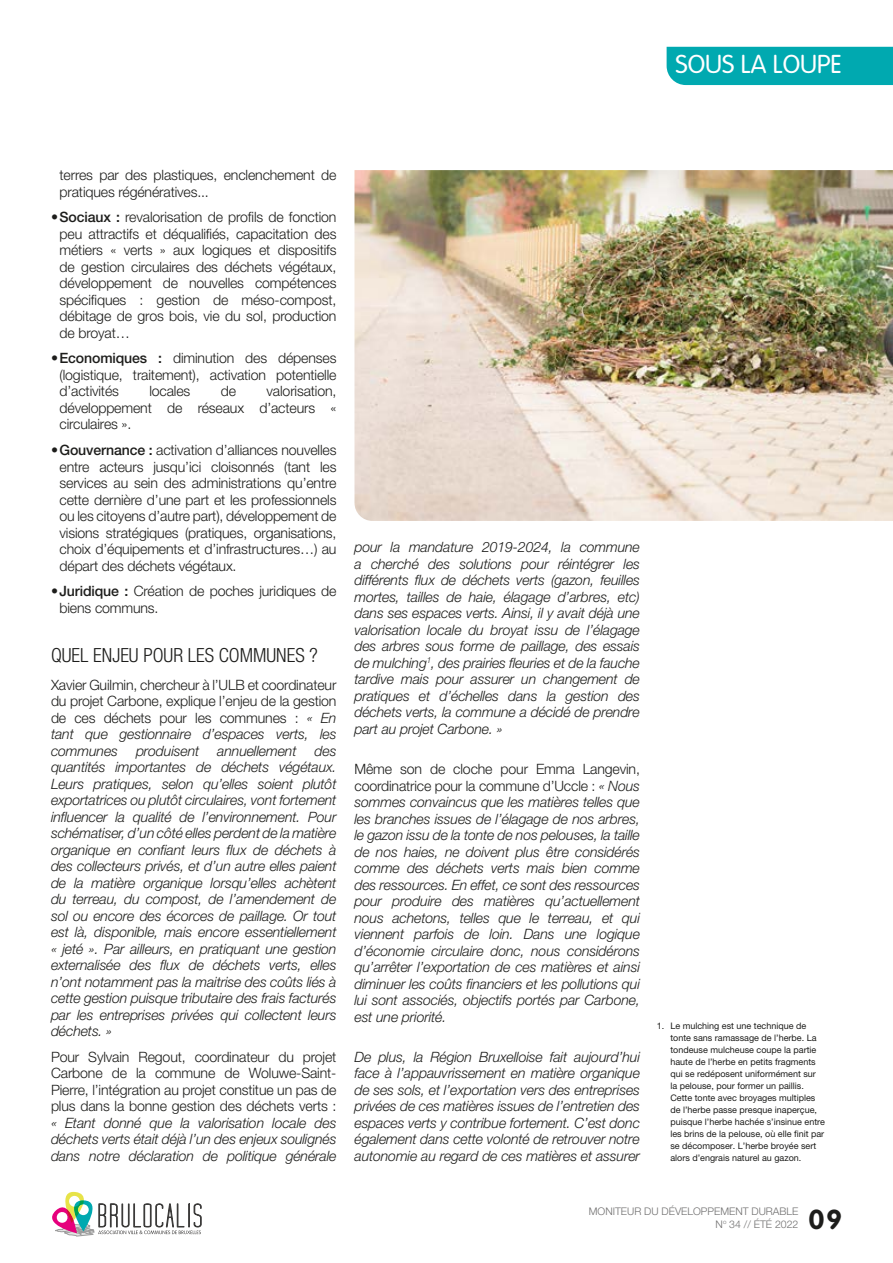
<style>
.page{position:relative;width:893px;height:1263px;background:#fff}
.page>*{position:absolute;margin:0;border:0;box-sizing:border-box;transform-origin:0 0}
.t1{font:700 27px "VAG Rounded";color:#1d1d1b}
.t2{font:300 25.5px "VAG Rounded";color:#fff}
.Article_Intertitre_1{font:300 condensed 19.5px "Helvetica Neue LT Pro";color:#1d1d1b}
.Article_Texte{font:italic 300 14.25px/16.5px "Helvetica Neue LT Pro";letter-spacing:-.01em;color:#1d1d1b;text-align:justify}
.Article_Texte-2{font:300 14.25px/16.5px "Helvetica Neue LT Pro";letter-spacing:-.01em;color:#1d1d1b;text-align:justify}
.t3{font:300 10.5px/12.6px "Helvetica Neue LT Pro";color:#706f6f;text-align:right}
.t4{font:9px/12px "Helvetica Neue LT Pro";color:#1d1d1b}
.s1{font-weight:500}
.s2{font-style:italic}
.s3{font-style:normal}
</style>
<div class="page">
<img style="left:354px;top:170px;width:539px;height:351px">
<svg style="left:52px;top:1192px;width:150px;height:44px"></svg>
<div style="left:667px;top:47px;width:226px;height:38px;background:#00a9b0"></div>
<h2 class="t2" style="left:675px;top:50px;width:168px">SOUS LA LOUPE</h2>
<p class="Article_Texte-2" style="left:60px;top:167px;width:278px">terres par des plastiques, enclenchement de pratiques régénératives...</p>
<p class="Article_Texte-2" style="left:60px;top:209px;width:278px;text-indent:-9px"><span class="s1">•Sociaux :</span> revalorisation de profils de fonction peu attractifs et déqualifiés, capacitation des métiers « verts » aux logiques et dispositifs de gestion circulaires des déchets végétaux, développement de nouvelles compétences spécifiques : gestion de méso-compost, débitage de gros bois, vie du sol, production de broyat…</p>
<p class="Article_Texte-2" style="left:60px;top:350px;width:278px;text-indent:-9px"><span class="s1">•Economiques :</span> diminution des dépenses (logistique, traitement), activation potentielle d’activités</p>
<p class="Article_Texte-2" style="left:60px;top:383px;width:278px;text-indent:207px">valorisation, développement de réseaux d’acteurs « circulaires ».</p>
<p class="Article_Texte-2" style="left:60px;top:441px;width:278px;text-indent:-9px"><span class="s1">•Gouvernance :</span> activation d’alliances nouvelles entre acteurs jusqu’ici cloisonnés (tant les services au sein des administrations qu’entre cette dernière d’une part et les professionnels ou les citoyens d’autre part), développement de visions stratégiques (pratiques, organisations, choix d’équipements et d’infrastructures…) au départ des déchets végétaux.</p>
<p class="Article_Texte-2" style="left:60px;top:582px;width:278px;text-indent:-9px"><span class="s1">•Juridique :</span> Création de poches juridiques de biens communs.</p>
<p class="Article_Intertitre_1" style="left:51px;top:644px;width:268px">QUEL ENJEU POUR LES COMMUNES ?</p>
<p class="Article_Texte-2" style="left:51px;top:676px;width:287px">Xavier Guilmin, chercheur à l’ULB et coordinateur du projet Carbone, explique l’enjeu de la gestion de ces déchets pour les communes : <span class="s2">« En tant que gestionnaire d’espaces verts, les communes</span></p>
<p class="Article_Texte-2" style="left:149px;top:383px;width:42px">locales</p>
<p class="Article_Texte-2" style="left:221px;top:383px;width:17px">de</p>
<p class="Article_Texte" style="left:51px;top:742px;width:287px;text-indent:264px">des quantités importantes de déchets végétaux.<br>Leurs pratiques, selon qu’elles soient plutôt exportatrices ou plutôt circulaires, vont fortement influencer la qualité de l’environnement. Pour schématiser, d’un côté elles perdent de la matière organique en confiant leurs flux de déchets à des collecteurs privés, et d’un autre elles paient de la matière organique lorsqu’elles achètent du terreau, du compost, de l’amendement de sol ou encore des écorces de paillage. Or tout est là, disponible, mais encore essentiellement « jeté ». Par ailleurs, en pratiquant une gestion externalisée des flux de déchets verts, elles n’ont notamment pas la maitrise des coûts liés à cette gestion puisque tributaire des frais facturés par les entreprises privées qui collectent leurs déchets. »</p>
<p class="Article_Texte-2" style="left:51px;top:1048px;width:287px">Pour Sylvain Regout, coordinateur du projet Carbone de la commune de Woluwe-Saint-Pierre, l’intégration au projet constitue un pas de plus dans la bonne gestion des déchets verts : <span class="s2">« Etant donné que la valorisation locale des déchets verts était déjà l’un des enjeux soulignés dans notre déclaration de politique générale</span></p>
<p class="Article_Texte" style="left:136px;top:742px;width:65px">produisent</p>
<p class="Article_Texte" style="left:217px;top:742px;width:81px">annuellement</p>
<p class="Article_Texte" style="left:354px;top:539px;width:287px">pour la mandature 2019-2024, la commune a cherché des solutions pour réintégrer les différents flux de déchets verts (gazon, feuilles mortes, tailles de haie, élagage d’arbres, etc) dans ses espaces verts. Ainsi, il y avait déjà une valorisation locale du broyat issu de l’élagage des arbres sous forme de paillage, des essais de mulching<sup>1</sup>, des prairies fleuries et de la fauche tardive mais pour assurer un changement de pratiques et d’échelles dans la gestion des déchets verts, la commune a décidé de prendre part au projet Carbone. »</p>
<p class="Article_Texte" style="left:354px;top:761px;width:287px"><span class="s3">Même son de cloche pour Emma Langevin, coordinatrice pour la commune d’Uccle :</span> « Nous sommes convaincus que les matières telles que les branches issues de l’élagage de nos arbres, le gazon issu de la tonte de nos pelouses, la taille de nos haies, ne doivent plus être considérés comme des déchets verts mais bien comme des ressources. En effet, ce sont des ressources pour produire des matières qu’actuellement nous achetons, telles que le terreau, et qui viennent parfois de loin. Dans une logique d’économie circulaire donc, nous considérons qu’arrêter l’exportation de ces matières et ainsi diminuer les coûts financiers et les pollutions qui lui sont associés, objectifs portés par Carbone, est une priorité.</p>
<p class="Article_Texte" style="left:354px;top:1048px;width:287px">De plus, la Région Bruxelloise fait aujourd’hui face à l’appauvrissement en matière organique de ses sols, et l’exportation vers des entreprises privées de ces matières issues de l’entretien des espaces verts y contribue fortement. C’est donc également dans cette volonté de retrouver notre autonomie au regard de ces matières et assurer</p>
<p class="t4" style="left:670px;top:1019px;width:156px;text-indent:-14px">1. Le mulching est une technique de tonte sans ramassage de l’herbe. La tondeuse mulcheuse coupe la partie haute de l’herbe en petits fragments qui se redéposent uniformément sur<br>la pelouse, pour former un paillis.<br>Cette tonte avec broyages multiples de l’herbe passe presque inaperçue, puisque l’herbe hachée s’insinue entre les brins de la pelouse, où elle finit par se décomposer. L’herbe broyée sert alors d’engrais naturel au gazon.</p>
<p class="t3" style="left:589px;top:1205px;width:211px">MONITEUR DU DÉVELOPPEMENT DURABLE<br>N<sup>o</sup> 34 // ÉTÉ 2022</p>
<h1 class="t1" style="left:809px;top:1203px;width:35px">09</h1>
</div>
